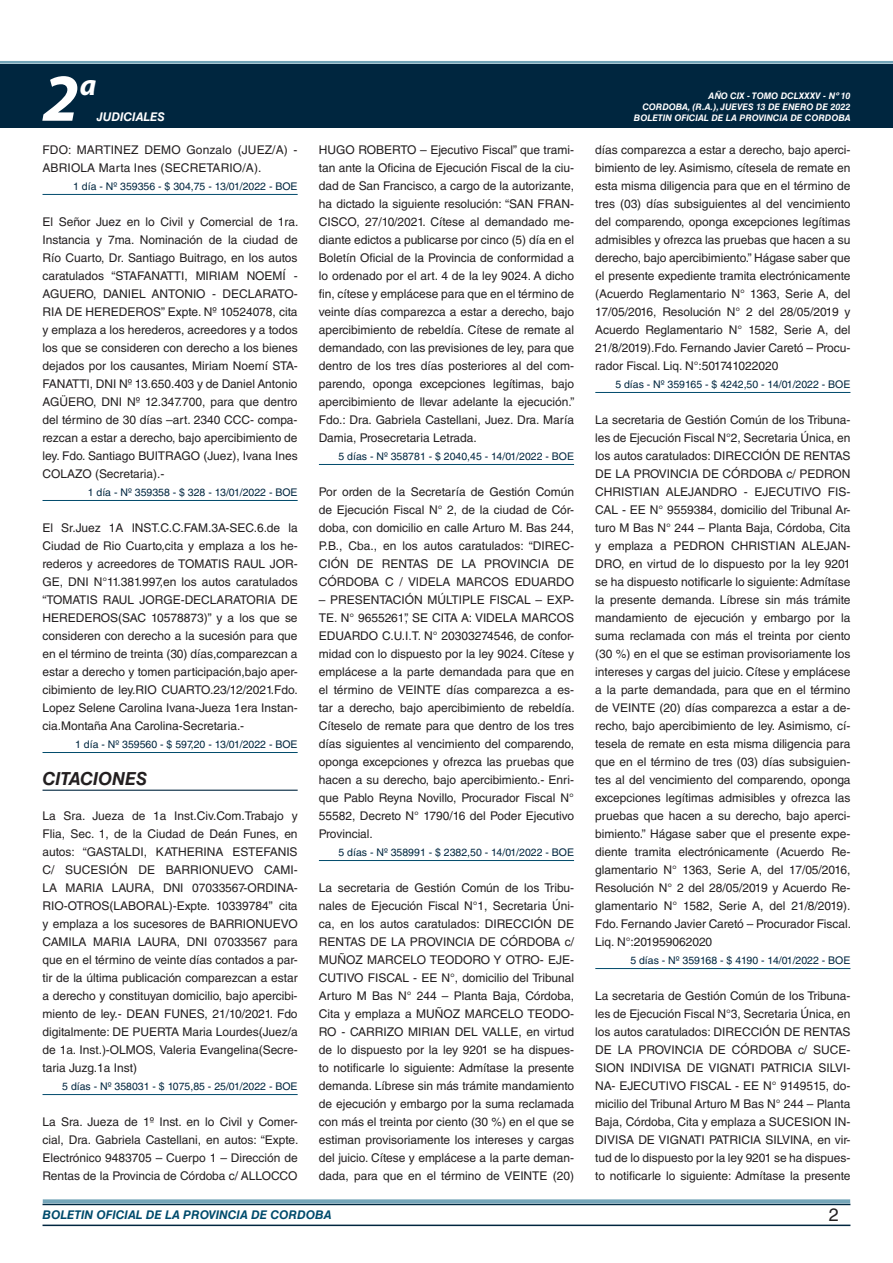
<style>
.page{position:relative;width:893px;height:1263px;background:#fff}
.page>*{position:absolute;margin:0;border:0;box-sizing:border-box;transform-origin:0 0}
.t1{font:italic 700 67.5px "Myriad Pro";color:#fff}
.t2{font:italic 700 30px "Myriad Pro";color:#fff}
.t3{font:italic 700 18px "Helvetica LT Std";color:#231f20}
.t4{font:18px "Helvetica LT Std";color:#231f20}
.t5{font:12px/18px "Helvetica LT Std";color:#231f20;text-align:justify}
.t6{font:italic 700 12px "Helvetica LT Std";color:#004b6c}
.t7{font:italic 700 12px "Helvetica LT Std";color:#fff}
.t8{font:10.5px "Helvetica LT Std";color:#00263f}
.t9{font:italic 700 9px/10.8px "Helvetica LT Std";color:#fff;text-align:right}
</style>
<div class="page">
<div style="left:0;top:61px;width:893px;height:6px;background:#fff;opacity:.75"></div>
<div style="left:0;top:64px;width:893px;height:64px;background:#00263f"></div>
<hr style="left:43px;top:1224px;width:807px;height:2px;background:#00263f">
<div style="left:42px;top:1198px;width:809px;height:8px;background:#fff;opacity:.75"></div>
<hr style="left:43px;top:194px;width:255px;height:1px;background:#004b6c">
<hr style="left:43px;top:500px;width:255px;height:1px;background:#004b6c">
<hr style="left:43px;top:752px;width:255px;height:1px;background:#004b6c">
<hr style="left:43px;top:790px;width:255px;height:1px;background:#00263f">
<hr style="left:43px;top:1094px;width:255px;height:1px;background:#004b6c">
<hr style="left:319px;top:464px;width:255px;height:1px;background:#004b6c">
<hr style="left:319px;top:860px;width:255px;height:1px;background:#004b6c">
<hr style="left:595px;top:392px;width:255px;height:1px;background:#004b6c">
<hr style="left:595px;top:968px;width:255px;height:1px;background:#004b6c">
<h1 class="t1" style="left:43px;top:54px;width:38px">2</h1>
<h2 class="t2" style="left:80px;top:66px;width:18px">a</h2>
<p class="t9" style="left:642px;top:91px;width:210px">AÑO CIX - TOMO DCLXXXV - Nº 10<br>CORDOBA, (R.A.), JUEVES 13 DE ENERO DE 2022</p>
<p class="t7" style="left:97px;top:110px;width:70px">JUDICIALES</p>
<p class="t9" style="left:634px;top:112px;width:218px">BOLETIN OFICIAL DE LA PROVINCIA DE CORDOBA</p>
<p class="t5" style="left:43px;top:141px;width:257px">FDO: MARTINEZ DEMO Gonzalo (JUEZ/A) -<br>ABRIOLA Marta Ines (SECRETARIO/A).</p>
<p class="t8" style="left:73px;top:180px;width:226px">1 día - Nº 359356 - $ 304,75 - 13/01/2022 - BOE</p>
<p class="t5" style="left:43px;top:213px;width:257px">El Señor Juez en lo Civil y Comercial de 1ra.<br>Instancia y 7ma. Nominación de la ciudad de Río Cuarto, Dr. Santiago Buitrago, en los autos caratulados “STAFANATTI, MIRIAM NOEMÍ - AGUERO, DANIEL ANTONIO - DECLARATO-RIA DE HEREDEROS” Expte. Nº 10524078, cita y emplaza a los herederos, acreedores y a todos los que se consideren con derecho a los bienes dejados por los causantes, Miriam Noemí STA-FANATTI, DNI Nº 13.650.403 y de Daniel Antonio AGÜERO, DNI Nº 12.347.700, para que dentro del término de 30 días –art. 2340 CCC- compa&shy;rezcan a estar a derecho, bajo apercibimiento de ley. Fdo. Santiago BUITRAGO (Juez), Ivana Ines COLAZO (Secretaria).-</p>
<p class="t8" style="left:88px;top:486px;width:211px">1 día - Nº 359358 - $ 328 - 13/01/2022 - BOE</p>
<p class="t5" style="left:43px;top:519px;width:257px">El Sr.Juez 1A INST.C.C.FAM.3A-SEC.6.de la Ciudad de Rio Cuarto,cita y emplaza a los he&shy;rederos y acreedores de TOMATIS RAUL JOR-GE, DNI N°11.381.997,en los autos caratulados “TOMATIS RAUL JORGE-DECLARATORIA DE HEREDEROS(SAC 10578873)” y a los que se consideren con derecho a la sucesión para que en el término de treinta (30) días,comparezcan a estar a derecho y tomen participación,bajo aper&shy;cibimiento de ley.RIO CUARTO.23/12/2021.Fdo.<br>Lopez Selene Carolina Ivana-Jueza 1era Instan&shy;cia.Montaña Ana Carolina-Secretaria.-</p>
<p class="t8" style="left:75px;top:738px;width:224px">1 día - Nº 359560 - $ 597,20 - 13/01/2022 - BOE</p>
<h3 class="t3" style="left:43px;top:768px;width:106px">CITACIONES</h3>
<p class="t5" style="left:43px;top:807px;width:257px">La Sra. Jueza de 1a Inst.Civ.Com.Trabajo y Flia, Sec. 1, de la Ciudad de Deán Funes, en autos: “GASTALDI, KATHERINA ESTEFANIS C/ SUCESIÓN DE BARRIONUEVO CAMI-LA MARIA LAURA, DNI 07033567-ORDINA-RIO-OTROS(LABORAL)-Expte. 10339784” cita y emplaza a los sucesores de BARRIONUEVO CAMILA MARIA LAURA, DNI 07033567 para que en el término de veinte días contados a par&shy;tir de la última publicación comparezcan a estar a derecho y constituyan domicilio, bajo apercibi&shy;miento de ley.- DEAN FUNES, 21/10/2021. Fdo digitalmente: DE PUERTA Maria Lourdes(Juez/a de 1a. Inst.)-OLMOS, Valeria Evangelina(Secre&shy;taria Juzg.1a Inst)</p>
<p class="t8" style="left:62px;top:1080px;width:237px">5 días - Nº 358031 - $ 1075,85 - 25/01/2022 - BOE</p>
<p class="t5" style="left:43px;top:1113px;width:257px">La Sra. Jueza de 1º Inst. en lo Civil y Comer&shy;cial, Dra. Gabriela Castellani, en autos: “Expte.<br>Electrónico 9483705 – Cuerpo 1 – Dirección de Rentas de la Provincia de Córdoba c/ ALLOCCO</p>
<p class="t5" style="left:319px;top:141px;width:257px">HUGO ROBERTO – Ejecutivo Fiscal” que trami&shy;tan ante la Oficina de Ejecución Fiscal de la ciu&shy;dad de San Francisco, a cargo de la autorizante, ha dictado la siguiente resolución: “SAN FRAN-CISCO, 27/10/2021. Cítese al demandado me&shy;diante edictos a publicarse por cinco (5) día en el Boletín Oficial de la Provincia de conformidad a lo ordenado por el art. 4 de la ley 9024. A dicho fin, cítese y emplácese para que en el término de veinte días comparezca a estar a derecho, bajo apercibimiento de rebeldía. Cítese de remate al demandado, con las previsiones de ley, para que dentro de los tres días posteriores al del com&shy;parendo, oponga excepciones legítimas, bajo apercibimiento de llevar adelante la ejecución.” Fdo.: Dra. Gabriela Castellani, Juez. Dra. María Damia, Prosecretaria Letrada.</p>
<p class="t8" style="left:339px;top:450px;width:237px">5 días - Nº 358781 - $ 2040,45 - 14/01/2022 - BOE</p>
<p class="t5" style="left:319px;top:483px;width:257px">Por orden de la Secretaría de Gestión Común de Ejecución Fiscal N° 2, de la ciudad de Cór&shy;doba, con domicilio en calle Arturo M. Bas 244, P.B., Cba., en los autos caratulados: “DIREC-CIÓN DE RENTAS DE LA PROVINCIA DE CÓRDOBA C / VIDELA MARCOS EDUARDO</p>
<p class="t5" style="left:319px;top:591px;width:257px">– PRESENTACIÓN MÚLTIPLE FISCAL – EXP-TE. N° 9655261”, SE CITA A: VIDELA MARCOS EDUARDO C.U.I.T. N° 20303274546, de confor&shy;midad con lo dispuesto por la ley 9024. Cítese y emplácese a la parte demandada para que en el término de VEINTE días comparezca a es&shy;tar a derecho, bajo apercibimiento de rebeldía.<br>Cíteselo de remate para que dentro de los tres días siguientes al vencimiento del comparendo, oponga excepciones y ofrezca las pruebas que hacen a su derecho, bajo apercibimiento.- Enri&shy;que Pablo Reyna Novillo, Procurador Fiscal N° 55582, Decreto N° 1790/16 del Poder Ejecutivo Provincial.</p>
<p class="t8" style="left:339px;top:846px;width:237px">5 días - Nº 358991 - $ 2382,50 - 14/01/2022 - BOE</p>
<p class="t5" style="left:319px;top:879px;width:257px">La secretaria de Gestión Común de los Tribu&shy;nales de Ejecución Fiscal N°1, Secretaria Úni&shy;ca, en los autos caratulados: DIRECCIÓN DE RENTAS DE LA PROVINCIA DE CÓRDOBA c/ MUÑOZ MARCELO TEODORO Y OTRO- EJE-CUTIVO FISCAL - EE N°, domicilio del Tribunal Arturo M Bas N° 244 – Planta Baja, Córdoba, Cita y emplaza a MUÑOZ MARCELO TEODO-RO - CARRIZO MIRIAN DEL VALLE, en virtud de lo dispuesto por la ley 9201 se ha dispues&shy;to notificarle lo siguiente: Admítase la presente demanda. Líbrese sin más trámite mandamiento de ejecución y embargo por la suma reclamada con más el treinta por ciento (30 %) en el que se estiman provisoriamente los intereses y cargas del juicio. Cítese y emplácese a la parte deman&shy;dada, para que en el término de VEINTE (20)</p>
<p class="t5" style="left:595px;top:141px;width:257px">días comparezca a estar a derecho, bajo aperci&shy;bimiento de ley. Asimismo, cítesela de remate en esta misma diligencia para que en el término de tres (03) días subsiguientes al del vencimiento del comparendo, oponga excepciones legítimas admisibles y ofrezca las pruebas que hacen a su derecho, bajo apercibimiento.” Hágase saber que el presente expediente tramita electrónicamente (Acuerdo Reglamentario N° 1363, Serie A, del 17/05/2016, Resolución N° 2 del 28/05/2019 y Acuerdo Reglamentario N° 1582, Serie A, del 21/8/2019).Fdo. Fernando Javier Caretó – Procu&shy;rador Fiscal. Liq. N°:501741022020</p>
<p class="t8" style="left:615px;top:378px;width:237px">5 días - Nº 359165 - $ 4242,50 - 14/01/2022 - BOE</p>
<p class="t5" style="left:595px;top:411px;width:257px">La secretaria de Gestión Común de los Tribuna&shy;les de Ejecución Fiscal N°2, Secretaria Única, en los autos caratulados: DIRECCIÓN DE RENTAS DE LA PROVINCIA DE CÓRDOBA c/ PEDRON CHRISTIAN ALEJANDRO - EJECUTIVO FIS-CAL - EE N° 9559384, domicilio del Tribunal Ar&shy;turo M Bas N° 244 – Planta Baja, Córdoba, Cita y emplaza a PEDRON CHRISTIAN ALEJAN-DRO, en virtud de lo dispuesto por la ley 9201 se ha dispuesto notificarle lo siguiente: Admítase la presente demanda. Líbrese sin más trámite mandamiento de ejecución y embargo por la suma reclamada con más el treinta por ciento (30 %) en el que se estiman provisoriamente los intereses y cargas del juicio. Cítese y emplácese a la parte demandada, para que en el término de VEINTE (20) días comparezca a estar a de&shy;recho, bajo apercibimiento de ley. Asimismo, cí&shy;tesela de remate en esta misma diligencia para que en el término de tres (03) días subsiguien&shy;tes al del vencimiento del comparendo, oponga excepciones legítimas admisibles y ofrezca las pruebas que hacen a su derecho, bajo aperci&shy;bimiento.” Hágase saber que el presente expe&shy;diente tramita electrónicamente (Acuerdo Re&shy;glamentario N° 1363, Serie A, del 17/05/2016, Resolución N° 2 del 28/05/2019 y Acuerdo Re&shy;glamentario N° 1582, Serie A, del 21/8/2019).<br>Fdo. Fernando Javier Caretó – Procurador Fiscal.<br>Liq. N°:201959062020</p>
<p class="t8" style="left:630px;top:954px;width:222px">5 días - Nº 359168 - $ 4190 - 14/01/2022 - BOE</p>
<p class="t5" style="left:595px;top:987px;width:257px">La secretaria de Gestión Común de los Tribuna&shy;les de Ejecución Fiscal N°3, Secretaria Única, en los autos caratulados: DIRECCIÓN DE RENTAS DE LA PROVINCIA DE CÓRDOBA c/ SUCE-SION INDIVISA DE VIGNATI PATRICIA SILVI-NA- EJECUTIVO FISCAL - EE N° 9149515, do&shy;micilio del Tribunal Arturo M Bas N° 244 – Planta Baja, Córdoba, Cita y emplaza a SUCESION IN-DIVISA DE VIGNATI PATRICIA SILVINA, en vir&shy;tud de lo dispuesto por la ley 9201 se ha dispues&shy;to notificarle lo siguiente: Admítase la presente</p>
<p class="t6" style="left:43px;top:1208px;width:290px">BOLETIN OFICIAL DE LA PROVINCIA DE CORDOBA</p>
<h3 class="t4" style="left:829px;top:1204px;width:12px">2</h3>
</div>
